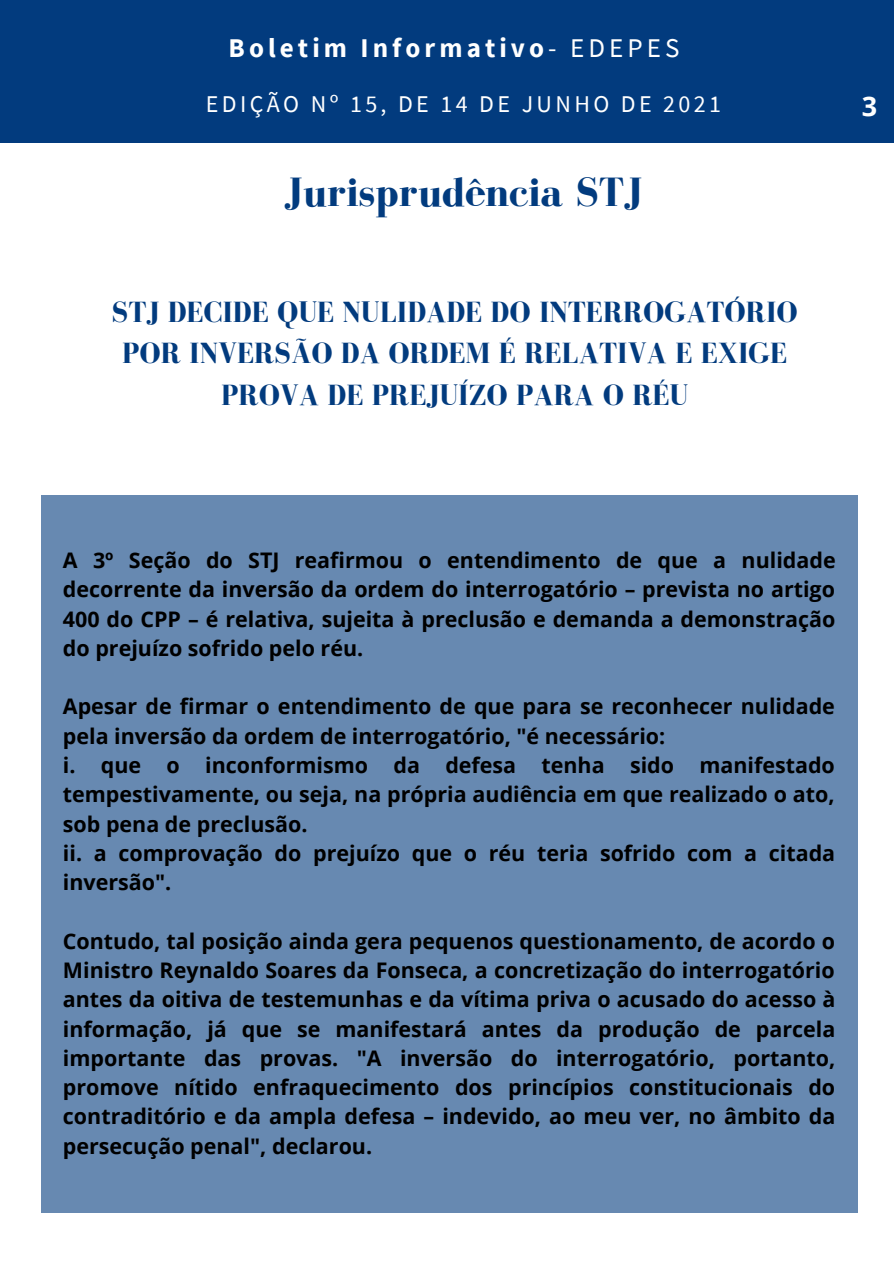
<style>
.page{position:relative;width:894px;height:1264px;background:#fff}
.page>*{position:absolute;margin:0;border:0;box-sizing:border-box;transform-origin:0 0}
.t1{font:700 42px "Bodoni FLF";color:#023b7e}
.t2{font:700 30px/41.7px "Bodoni FLF";color:#023b7e;text-align:center}
.t3{font:700 27px "Source Sans Pro";letter-spacing:.15em;color:#fff}
.t4{font:700 27px "Open Sans";color:#fff}
.t5{font:700 24px "Source Sans Pro";letter-spacing:.14em;color:#fff}
.t6{font:24px "Source Sans Pro";letter-spacing:.14em;color:#fff}
.t7{font:700 21.45px/29.2px "Open Sans";color:#000;text-align:justify}
.s1{font-weight:400}
</style>
<div class="page">
<div style="left:0;top:0;width:893px;height:143px;background:#023b7e"></div>
<div style="left:41px;top:495px;width:816px;height:717px;background:#6789b1"></div>
<p class="t5" style="left:183px;top:30px;width:543px">EDIÇÃO 01, DE 01 DE SETEMBRO DE 2020</p>
<p class="t6" style="left:206px;top:88px;width:516px">EDIÇÃO Nº 15, DE 14 DE JUNHO DE 2021</p>
<p class="t3" style="left:228px;top:31px;width:452px">Boletim Informativo<span class="s1">- EDEPES</span></p>
<p class="t1" style="left:284px;top:169px;width:359px">Jurisprudência STJ</p>
<p class="t2" style="left:112px;top:291px;width:687px">STJ DECIDE QUE NULIDADE DO INTERROGATÓRIO<br>POR INVERSÃO DA ORDEM É RELATIVA E EXIGE<br>PROVA DE PREJUÍZO PARA O RÉU</p>
<p class="t4" style="left:861px;top:87px;width:17px">3</p>
<p class="t7" style="left:63px;top:545px;width:774px">A 3º Seção do STJ reafirmou o entendimento de que a nulidade decorrente da inversão da ordem do interrogatório – prevista no artigo 400 do CPP – é relativa, sujeita à preclusão e demanda a demonstração do prejuízo sofrido pelo réu.</p>
<p class="t7" style="left:63px;top:691px;width:773px">Apesar de firmar o entendimento de que para se reconhecer nulidade pela inversão da ordem de interrogatório, "é necessário:</p>
<p class="t7" style="left:63px;top:750px;width:773px">i. que o inconformismo da defesa tenha sido manifestado tempestivamente, ou seja, na própria audiência em que realizado o ato, sob pena de preclusão.</p>
<p class="t7" style="left:63px;top:837px;width:773px">ii. a comprovação do prejuízo que o réu teria sofrido com a citada inversão".</p>
<p class="t7" style="left:63px;top:925px;width:773px">Contudo, tal posição ainda gera pequenos questionamento, de acordo o Ministro Reynaldo Soares da Fonseca, a concretização do interrogatório antes da oitiva de testemunhas e da vítima priva o acusado do acesso à informação, já que se manifestará antes da produção de parcela importante das provas. "A inversão do interrogatório, portanto, promove nítido enfraquecimento dos princípios constitucionais do contraditório e da ampla defesa – indevido, ao meu ver, no âmbito da persecução penal", declarou.</p>
</div>
